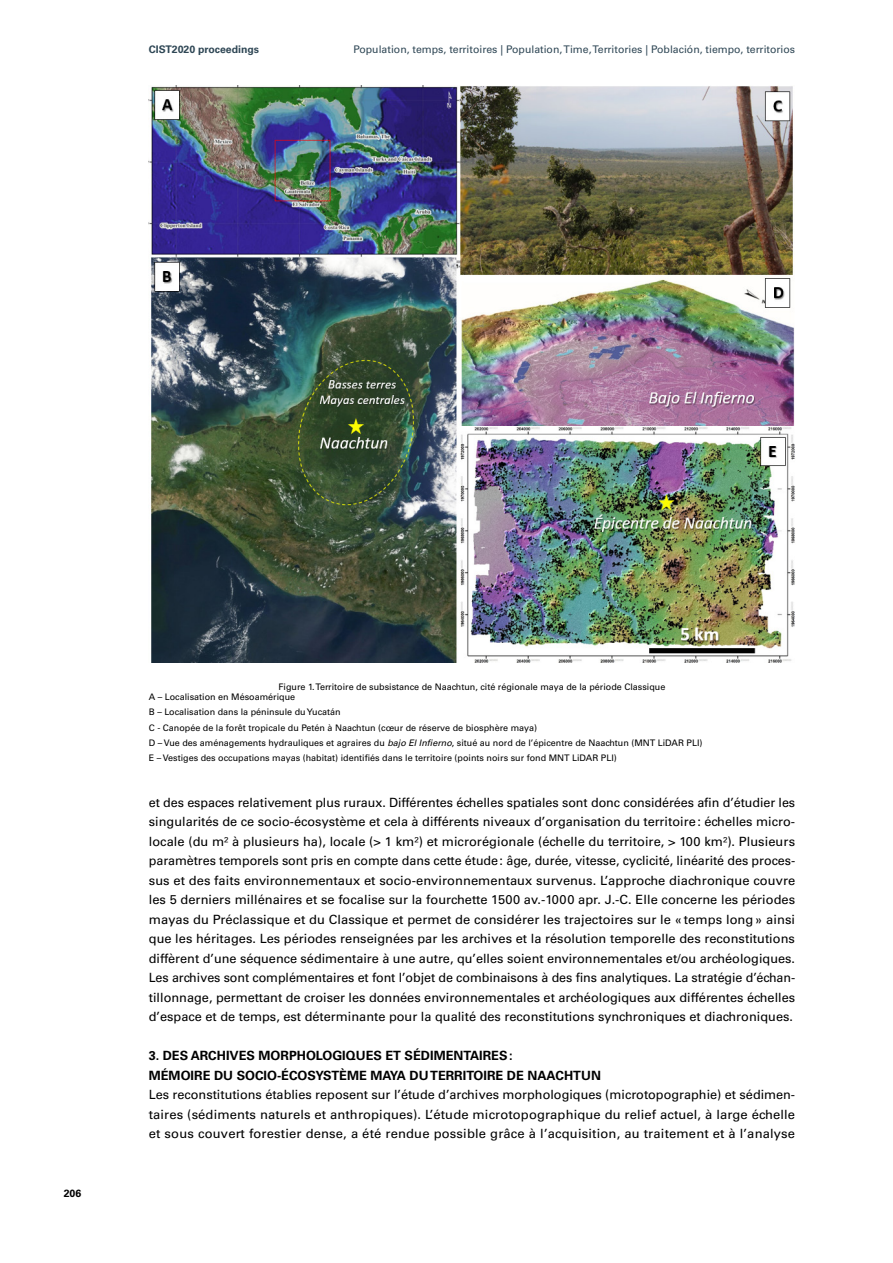
<style>
.page{position:relative;width:893px;height:1263px;background:#fff}
.page>*{position:absolute;margin:0;border:0;box-sizing:border-box;transform-origin:0 0}
.texte_courant{font:12.75px/19.5px "Univers LT";letter-spacing:.005em;color:#000;text-align:justify}
.inter_1{font:700 12.75px/19.5px "Univers LT";color:#000}
.t1{font:10.5px "Univers LT";color:#2f4755}
.t2{font:700 10.5px "Univers LT";color:#2f4755}
.t3{font:700 10.5px "Univers LT";color:#000}
.figure-source{font:9px "Univers LT";color:#000}
.Figure{font:9px "Univers LT";color:#000}
.s1{font-style:italic}
</style>
<div class="page">
<img style="left:149px;top:85px;width:646px;height:577px">
<p class="t2" style="left:149px;top:43px;width:112px">CIST2020 proceedings</p>
<p class="t1" style="left:353px;top:43px;width:443px">Population, temps, territoires | Population, Time, Territories | Población, tiempo, territorios</p>
<p class="t3" style="left:64px;top:1187px;width:19px">206</p>
<p class="Figure" style="left:279px;top:681px;width:388px">Figure 1. Territoire de subsistance de Naachtun, cité régionale maya de la période Classique</p>
<p class="figure-source" style="left:149px;top:692px;width:148px">A – Localisation en Mésoamérique</p>
<p class="figure-source" style="left:149px;top:707px;width:193px">B – Localisation dans la péninsule du Yucatán</p>
<p class="figure-source" style="left:149px;top:722px;width:390px">C - Canopée de la forêt tropicale du Petén à Naachtun (cœur de réserve de biosphère maya)</p>
<p class="figure-source" style="left:149px;top:737px;width:555px">D – Vue des aménagements hydrauliques et agraires du <span class="s1">bajo El Infierno</span>, situé au nord de l’épicentre de Naachtun (MNT LiDAR PLI)</p>
<p class="figure-source" style="left:149px;top:752px;width:470px">E – Vestiges des occupations mayas (habitat) identifiés dans le territoire (points noirs sur fond MNT LiDAR PLI)</p>
<p class="texte_courant" style="left:149px;top:792px;width:648px">et des espaces relativement plus ruraux. Différentes échelles spatiales sont donc considérées afin d’étudier les singularités de ce socio-écosystème et cela à différents niveaux d’organisation du territoire: échelles micro&shy;locale (du m² à plusieurs ha), locale (&gt; 1 km²) et microrégionale (échelle du territoire, &gt; 100 km²). Plusieurs paramètres temporels sont pris en compte dans cette étude: âge, durée, vitesse, cyclicité, linéarité des proces&shy;sus et des faits environnementaux et socio-environnementaux survenus. L’approche diachronique couvre les 5 derniers millénaires et se focalise sur la fourchette 1500 av.-1000 apr. J.-C. Elle concerne les périodes mayas du Préclassique et du Classique et permet de considérer les trajectoires sur le «temps long» ainsi que les héritages. Les périodes renseignées par les archives et la résolution temporelle des reconstitutions diffèrent d’une séquence sédimentaire à une autre, qu’elles soient environnementales et/ou archéologiques.<br>Les archives sont complémentaires et font l’objet de combinaisons à des fins analytiques. La stratégie d’échan&shy;tillonnage, permettant de croiser les données environnementales et archéologiques aux différentes échelles d’espace et de temps, est déterminante pour la qualité des reconstitutions synchroniques et diachroniques.</p>
<p class="inter_1" style="left:149px;top:1046px;width:454px">3. DES ARCHIVES MORPHOLOGIQUES ET SÉDIMENTAIRES:<br>MÉMOIRE DU SOCIO-ÉCOSYSTÈME MAYA DU TERRITOIRE DE NAACHTUN</p>
<p class="texte_courant" style="left:149px;top:1085px;width:648px">Les reconstitutions établies reposent sur l’étude d’archives morphologiques (microtopographie) et sédimen&shy;taires (sédiments naturels et anthropiques). L’étude microtopographique du relief actuel, à large échelle et sous couvert forestier dense, a été rendue possible grâce à l’acquisition, au traitement et à l’analyse</p>
</div>
